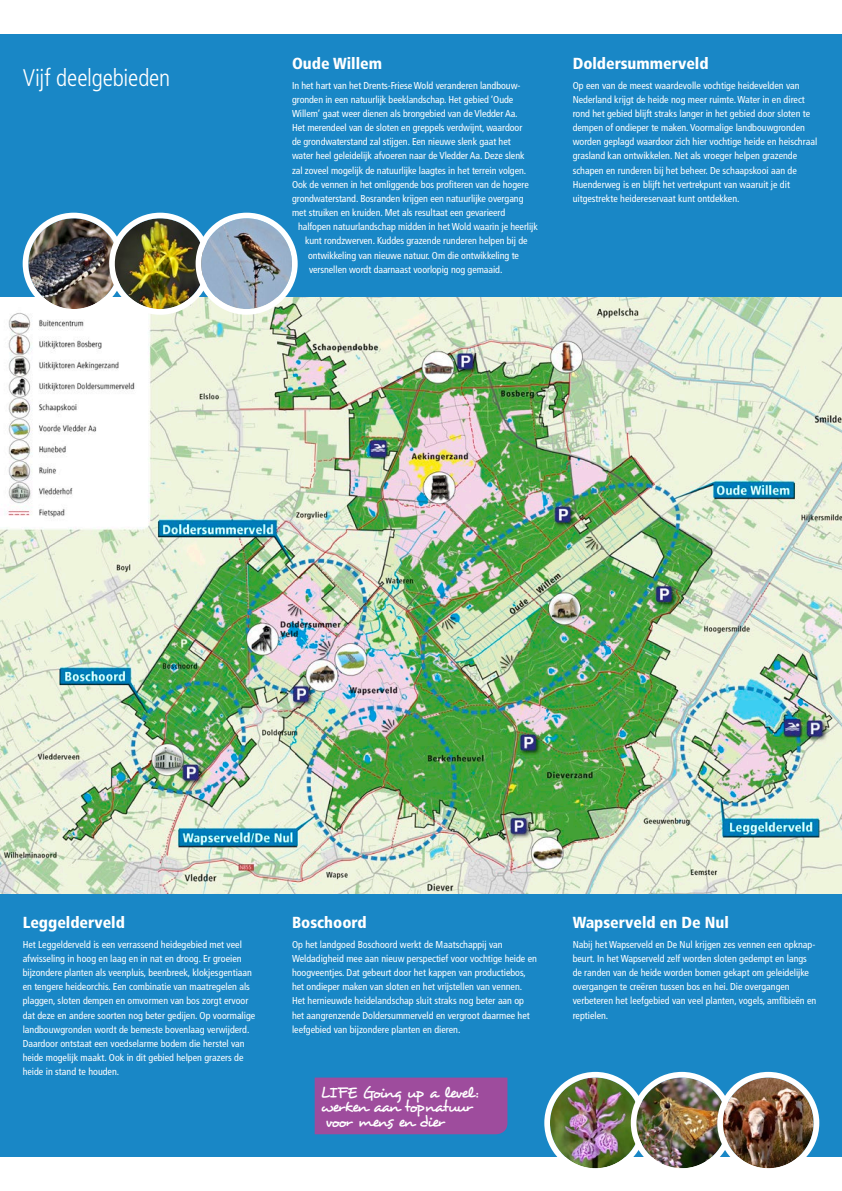
<style>
.page{position:relative;width:842px;height:1191px;background:#fff}
.page>*{position:absolute;margin:0;border:0;box-sizing:border-box;transform-origin:0 0}
.t1{font:300 condensed 24px "Frutiger LT Std";letter-spacing:-.01em;color:#fff}
.t2{font:900 condensed 16px "Frutiger LT Std";color:#fff}
.t3{font:16px "Desyrel";letter-spacing:-.09em;color:#fff}
.t4{font:condensed 10px/14.2px "Frutiger LT Std";color:#fff}
</style>
<div class="page">
<div style="left:0;top:34px;width:842px;height:264px;background:#1987c6"></div>
<div style="left:0;top:893px;width:842px;height:264px;background:#1987c6"></div>
<img style="left:0;top:298px;width:842px;height:595px">
<img style="left:28px;top:218px;width:91px;height:91px;border-radius:45px">
<div style="left:23px;top:213px;width:102px;height:102px;border:6px solid #fff;border-radius:50%"></div>
<img style="left:550px;top:1077px;width:91px;height:91px;border-radius:45px">
<div style="left:544px;top:1071px;width:102px;height:103px;border:6px solid #fff;border-radius:50%"></div>
<img style="left:115px;top:218px;width:91px;height:91px;border-radius:45px">
<div style="left:109px;top:213px;width:102px;height:102px;border:6px solid #fff;border-radius:50%"></div>
<img style="left:636px;top:1077px;width:91px;height:91px;border-radius:45px">
<div style="left:631px;top:1071px;width:102px;height:103px;border:6px solid #fff;border-radius:50%"></div>
<img style="left:201px;top:218px;width:91px;height:91px;border-radius:45px">
<div style="left:196px;top:213px;width:102px;height:102px;border:6px solid #fff;border-radius:50%"></div>
<img style="left:723px;top:1077px;width:91px;height:91px;border-radius:45px">
<div style="left:717px;top:1071px;width:102px;height:103px;border:6px solid #fff;border-radius:50%"></div>
<div style="left:315px;top:1077px;width:192px;height:57px;background:#9e4c9d"></div>
<h1 class="t1" style="left:23px;top:64px;width:149px">Vijf deelgebieden</h1>
<h2 class="t2" style="left:292px;top:54px;width:92px">Oude Willem</h2>
<p class="t4" style="left:292px;top:78px;width:230px">In het hart van het Drents-Friese Wold veranderen landbouw-</p>
<p class="t4" style="left:292px;top:92px;width:223px">gronden in een natuurlijk beeklandschap. Het gebied ‘Oude</p>
<p class="t4" style="left:292px;top:106px;width:227px">Willem’ gaat weer dienen als brongebied van de Vledder Aa.</p>
<p class="t4" style="left:292px;top:121px;width:232px">Het merendeel van de sloten en greppels verdwijnt, waardoor</p>
<p class="t4" style="left:292px;top:135px;width:220px">de grondwaterstand zal stijgen. Een nieuwe slenk gaat het</p>
<p class="t4" style="left:292px;top:149px;width:234px">water heel geleidelijk afvoeren naar de Vledder Aa. Deze slenk</p>
<p class="t4" style="left:292px;top:163px;width:236px">zal zoveel mogelijk de natuurlijke laagtes in het terrein volgen.</p>
<p class="t4" style="left:292px;top:177px;width:238px">Ook de vennen in het omliggende bos profiteren van de hogere</p>
<p class="t4" style="left:292px;top:191px;width:233px">grondwaterstand. Bosranden krijgen een natuurlijke overgang</p>
<p class="t4" style="left:292px;top:206px;width:215px">met struiken en kruiden. Met als resultaat een gevarieerd</p>
<p class="t4" style="left:298px;top:220px;width:241px">halfopen natuurlandschap midden in het Wold waarin je heerlijk</p>
<p class="t4" style="left:305px;top:234px;width:224px">kunt rondzwerven. Kuddes grazende runderen helpen bij de</p>
<p class="t4" style="left:308px;top:248px;width:212px">ontwikkeling van nieuwe natuur. Om die ontwikkeling te</p>
<p class="t4" style="left:309px;top:262px;width:195px">versnellen wordt daarnaast voorlopig nog gemaaid.</p>
<h2 class="t2" style="left:573px;top:54px;width:137px">Doldersummerveld</h2>
<p class="t4" style="left:573px;top:78px;width:246px">Op een van de meest waardevolle vochtige heidevelden van Nederland krijgt de heide nog meer ruimte. Water in en direct rond het gebied blijft straks langer in het gebied door sloten te dempen of ondieper te maken. Voormalige landbouwgronden worden geplagd waardoor zich hier vochtige heide en heischraal grasland kan ontwikkelen. Net als vroeger helpen grazende schapen en runderen bij het beheer. De schaapskooi aan de Huenderweg is en blijft het vertrekpunt van waaruit je dit uitgestrekte heidereservaat kunt ontdekken.</p>
<h2 class="t2" style="left:23px;top:912px;width:104px">Leggelderveld</h2>
<p class="t4" style="left:23px;top:937px;width:234px">Het Leggelderveld is een verrassend heidegebied met veel afwisseling in hoog en laag en in nat en droog. Er groeien bijzondere planten als veenpluis, beenbreek, klokjesgentiaan en tengere heideorchis. Een combinatie van maatregelen als plaggen, sloten dempen en omvormen van bos zorgt ervoor dat deze en andere soorten nog beter gedijen. Op voormalige landbouwgronden wordt de bemeste bovenlaag verwijderd.<br>Daardoor ontstaat een voedselarme bodem die herstel van heide mogelijk maakt. Ook in dit gebied helpen grazers de heide in stand te houden.</p>
<h2 class="t2" style="left:292px;top:912px;width:76px">Boschoord</h2>
<p class="t4" style="left:292px;top:937px;width:247px">Op het landgoed Boschoord werkt de Maatschappij van Weldadigheid mee aan nieuw perspectief voor vochtige heide en hoogveentjes. Dat gebeurt door het kappen van productiebos, het ondieper maken van sloten en het vrijstellen van vennen.<br>Het hernieuwde heidelandschap sluit straks nog beter aan op het aangrenzende Doldersummerveld en vergroot daarmee het leefgebied van bijzondere planten en dieren.</p>
<h2 class="t3" style="left:320px;top:1082px;width:159px">LIFE Going up a level :</h2>
<h2 class="t3" style="left:320px;top:1097px;width:154px">werken aan topnatuur</h2>
<h2 class="t3" style="left:325px;top:1111px;width:121px">voor mens en dier</h2>
<h2 class="t2" style="left:573px;top:912px;width:158px">Wapserveld en De Nul</h2>
<p class="t4" style="left:573px;top:937px;width:245px">Nabij het Wapserveld en De Nul krijgen zes vennen een opknap&shy;beurt. In het Wapserveld zelf worden sloten gedempt en langs de randen van de heide worden bomen gekapt om geleidelijke overgangen te creëren tussen bos en hei. Die overgangen verbeteren het leefgebied van veel planten, vogels, amfibieën en reptielen.</p>
</div>
